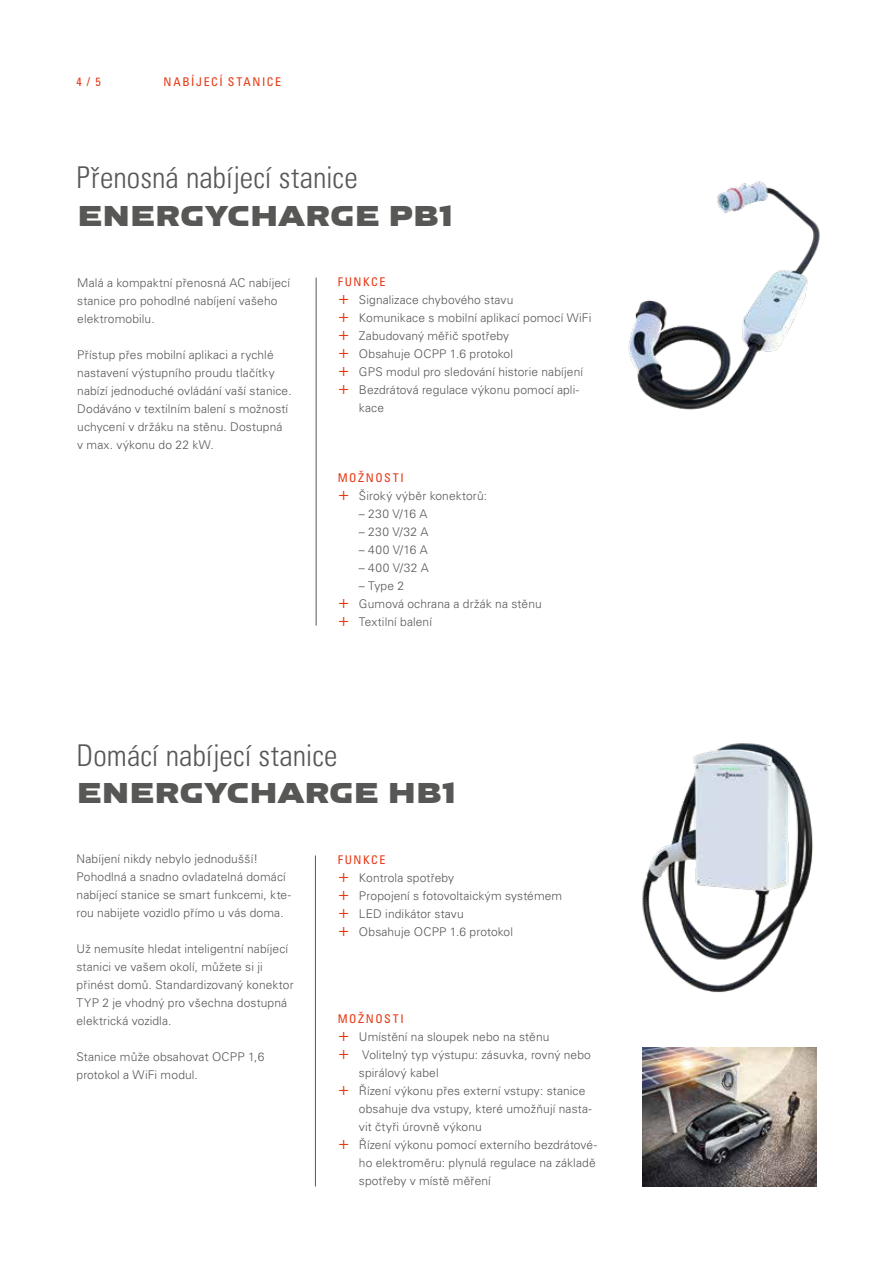
<style>
.page{position:relative;width:893px;height:1263px;background:#fff}
.page>*{position:absolute;margin:0;border:0;box-sizing:border-box;transform-origin:0 0}
.t1{font:30px "Univers LTCYR 47 Light Cond";letter-spacing:.005em;color:#575756}
.t2{font:700 30px "Viessmann";letter-spacing:-.01em;color:#575756}
.t3{font:300 12px/18px "Univers LTCYR 45";letter-spacing:.01em;color:#575756}
.t4{font:condensed 12px "Univers LTCYR 57";letter-spacing:.13em;color:#e63612}
.s1{font-size:18px;color:#e63612}
</style>
<div class="page">
<img style="left:642px;top:743px;width:171px;height:250px">
<img style="left:628px;top:181px;width:192px;height:229px">
<hr style="left:316px;top:278px;width:1px;height:347px;background:#575756">
<hr style="left:315px;top:855px;width:1px;height:331px;background:#575756">
<img style="left:642px;top:1047px;width:174px;height:139px">
<p class="t4" style="left:77px;top:74px;width:26px">4 / 5</p>
<p class="t4" style="left:164px;top:74px;width:119px">NABÍJECÍ STANICE</p>
<h1 class="t1" style="left:77px;top:157px;width:283px">Přenosná nabíjecí stanice</h1>
<h1 class="t2" style="left:77px;top:196px;width:378px">ENERGYCHARGE PB1</h1>
<p class="t3" style="left:77px;top:273px;width:214px">Malá a kompaktní přenosná AC nabíjecí stanice pro pohodlné nabíjení vašeho elektromobilu.</p>
<p class="t3" style="left:77px;top:345px;width:216px">Přístup přes mobilní aplikaci a rychlé nastavení výstupního proudu tlačítky nabízí jednoduché ovládání vaší stanice.<br>Dodáváno v textilním balení s možností uchycení v držáku na stěnu. Dostupná<br>v max. výkonu do 22 kW.</p>
<p class="t4" style="left:338px;top:274px;width:49px">FUNKCE</p>
<p class="t3" style="left:338px;top:290px;width:177px"><span class="s1">+</span> Signalizace chybového stavu</p>
<p class="t3" style="left:338px;top:308px;width:255px"><span class="s1">+</span> Komunikace s mobilní aplikací pomocí WiFi</p>
<p class="t3" style="left:338px;top:326px;width:173px"><span class="s1">+</span> Zabudovaný měřič spotřeby</p>
<p class="t3" style="left:338px;top:344px;width:177px"><span class="s1">+</span> Obsahuje OCPP 1.6 protokol</p>
<p class="t3" style="left:338px;top:362px;width:247px"><span class="s1">+</span> GPS modul pro sledování historie nabíjení</p>
<p class="t3" style="left:338px;top:380px;width:243px"><span class="s1">+</span> Bezdrátová regulace výkonu pomocí apli-</p>
<p class="t3" style="left:359px;top:398px;width:27px">kace</p>
<p class="t4" style="left:338px;top:470px;width:68px">MOŽNOSTI</p>
<p class="t3" style="left:338px;top:487px;width:151px"><span class="s1">+</span> Široký výběr konektorů:</p>
<p class="t3" style="left:359px;top:505px;width:70px">– 230 V/16 A</p>
<p class="t3" style="left:359px;top:523px;width:71px">– 230 V/32 A</p>
<p class="t3" style="left:359px;top:541px;width:70px">– 400 V/16 A</p>
<p class="t3" style="left:359px;top:559px;width:71px">– 400 V/32 A</p>
<p class="t3" style="left:338px;top:577px;width:206px;text-indent:21px">– Type 2<br><span class="s1">+</span> Gumová ochrana a držák na stěnu <span class="s1">+</span> Textilní balení</p>
<h1 class="t1" style="left:77px;top:735px;width:263px">Domácí nabíjecí stanice</h1>
<h1 class="t2" style="left:77px;top:774px;width:381px">ENERGYCHARGE HB1</h1>
<p class="t3" style="left:77px;top:849px;width:216px">Nabíjení nikdy nebylo jednodušší!<br>Pohodlná a snadno ovladatelná domácí nabíjecí stanice se smart funkcemi, kte&shy;rou nabijete vozidlo přímo u vás doma.</p>
<p class="t3" style="left:77px;top:939px;width:219px">Už nemusíte hledat inteligentní nabíjecí stanici ve vašem okolí, můžete si ji přinést domů. Standardizovaný konektor TYP 2 je vhodný pro všechna dostupná elektrická vozidla.</p>
<p class="t3" style="left:77px;top:1047px;width:189px">Stanice může obsahovat OCPP 1,6 protokol a WiFi modul.</p>
<p class="t4" style="left:338px;top:852px;width:49px">FUNKCE</p>
<p class="t3" style="left:338px;top:869px;width:226px"><span class="s1">+</span> Kontrola spotřeby<br><span class="s1">+</span> Propojení s fotovoltaickým systémem <span class="s1">+</span> LED indikátor stavu<br><span class="s1">+</span> Obsahuje OCPP 1.6 protokol</p>
<p class="t4" style="left:338px;top:1011px;width:68px">MOŽNOSTI</p>
<p class="t3" style="left:338px;top:1028px;width:213px"><span class="s1">+</span> Umístění na sloupek nebo na stěnu</p>
<p class="t3" style="left:338px;top:1046px;width:255px"><span class="s1">+</span> Volitelný typ výstupu: zásuvka, rovný nebo</p>
<p class="t3" style="left:359px;top:1064px;width:81px">spirálový kabel</p>
<p class="t3" style="left:338px;top:1082px;width:249px"><span class="s1">+</span> Řízení výkonu přes externí vstupy: stanice</p>
<p class="t3" style="left:359px;top:1100px;width:234px">obsahuje dva vstupy, které umožňují nasta-</p>
<p class="t3" style="left:359px;top:1118px;width:124px">vit čtyři úrovně výkonu</p>
<p class="t3" style="left:338px;top:1136px;width:261px"><span class="s1">+</span> Řízení výkonu pomocí externího bezdrátové-</p>
<p class="t3" style="left:359px;top:1154px;width:238px">ho elektroměru: plynulá regulace na základě</p>
<p class="t3" style="left:359px;top:1172px;width:133px">spotřeby v místě měření</p>
</div>
